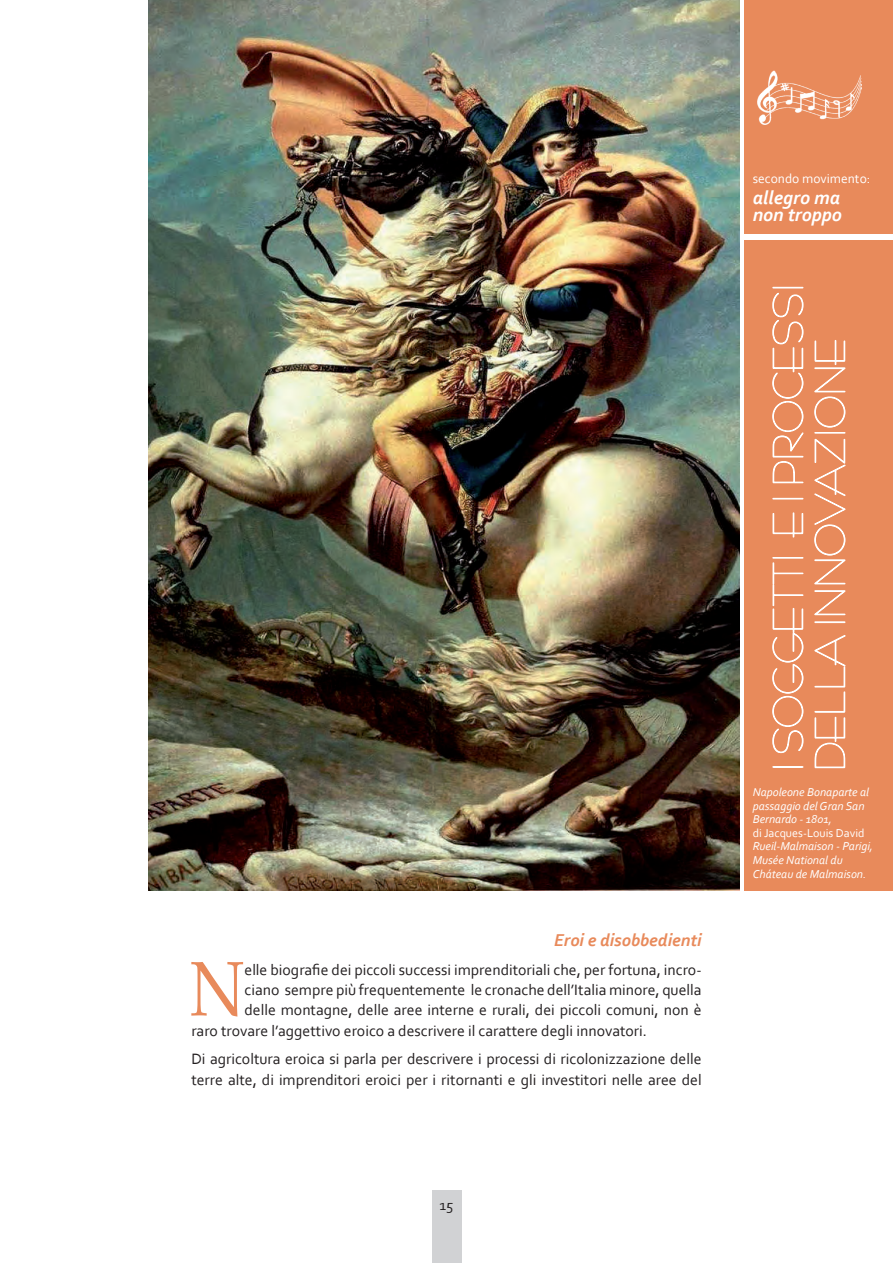
<style>
.page{position:relative;width:893px;height:1263px;background:#fff}
.page>*{position:absolute;margin:0;border:0;box-sizing:border-box;transform-origin:0 0}
.t1{font:77.25px "Book Antiqua";color:#e88a5b;scale:.85 1}
.t2{font:italic 700 19.5px/16.5px "Corbel";color:#fff}
.t3{font:italic 700 18px "Corbel";color:#e88a5b}
.t4{font:15.75px/20.2px "Corbel";color:#231f20}
.t5{font:15px "Corbel";color:#231f20}
.t6{font:13.5px "Corbel";color:#fff}
.t7{font:italic 12px/13.5px "Corbel";color:#fff}
.t8{font:12px "Corbel";color:#fff}
</style>
<div class="page">
<div style="left:432px;top:1191px;width:29px;height:72px;background:#d1d2d4"></div>
<img style="left:149px;top:0;width:591px;height:890px">
<div style="left:744px;top:0;width:149px;height:234px;background:#e88a5b"></div>
<div style="left:744px;top:240px;width:149px;height:651px;background:#e88a5b"></div>
<svg style="left:772px;top:766px;width:32px;height:2px"></svg>
<svg style="left:772px;top:557px;width:32px;height:196px"></svg>
<svg style="left:772px;top:512px;width:32px;height:26px"></svg>
<svg style="left:772px;top:498px;width:32px;height:2px"></svg>
<svg style="left:772px;top:287px;width:32px;height:196px"></svg>
<svg style="left:814px;top:635px;width:32px;height:134px"></svg>
<svg style="left:814px;top:340px;width:32px;height:283px"></svg>
<img style="left:757px;top:71px;width:104px;height:54px">
<p class="t6" style="left:753px;top:171px;width:119px">secondo movimento:</p>
<p class="t2" style="left:753px;top:189px;width:91px">allegro ma non troppo</p>
<p class="t3" style="left:554px;top:929px;width:149px">Eroi e disobbedienti</p>
<h1 class="t1" style="left:190px;top:935px;width:66px">N</h1>
<p class="t4" style="left:244px;top:959px;width:459px">elle biografie dei piccoli successi imprenditoriali che, per fortuna, incro-</p>
<p class="t4" style="left:244px;top:979px;width:459px">ciano sempre più frequentemente le cronache dell’Italia minore, quella</p>
<p class="t4" style="left:244px;top:1000px;width:459px">delle montagne, delle aree interne e rurali, dei piccoli comuni, non è</p>
<p class="t4" style="left:191px;top:1020px;width:457px">raro trovare l’aggettivo eroico a descrivere il carattere degli innovatori.</p>
<p class="t4" style="left:191px;top:1049px;width:512px">Di agricoltura eroica si parla per descrivere i processi di ricolonizzazione delle terre alte, di imprenditori eroici per i ritornanti e gli investitori nelle aree del</p>
<p class="t5" style="left:439px;top:1196px;width:15px">15</p>
<p class="t7" style="left:753px;top:785px;width:118px">Napoleone Bonaparte al passaggio del Gran San<br>Bernardo - 1801,</p>
<p class="t8" style="left:753px;top:825px;width:113px">di Jacques-Louis David</p>
<p class="t7" style="left:753px;top:839px;width:122px;line-height:14px">Rueil-Malmaison - Parigi,<br>Musée National du<br>Cháteau de Malmaison.</p>
</div>
